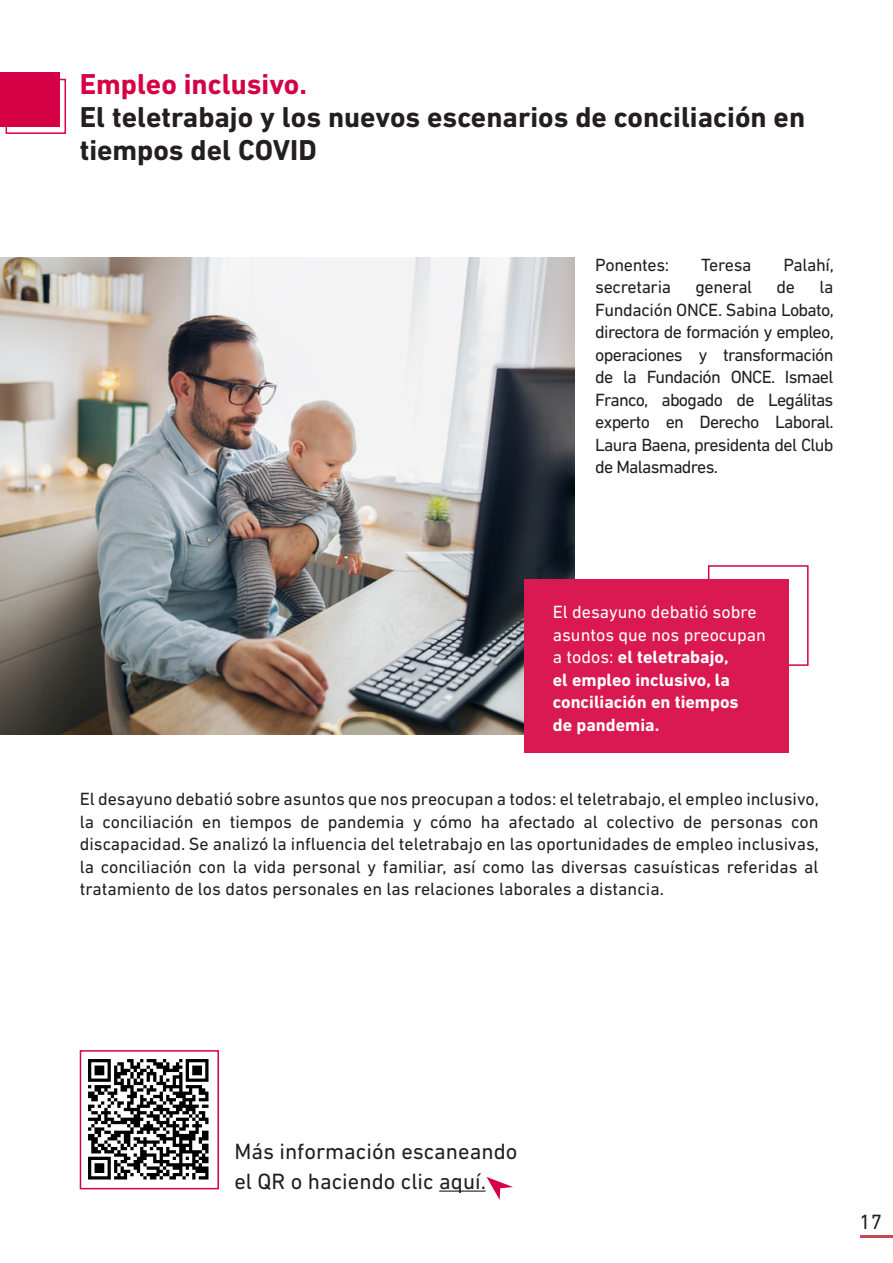
<style>
.page{position:relative;width:893px;height:1263px;background:#fff}
.page>*{position:absolute;margin:0;border:0;box-sizing:border-box;transform-origin:0 0}
.t1{font:700 29.25px/32.8px "DIN Next LT Pro";color:#231f20}
.t2{font:700 29.25px "DIN Next LT Pro";color:#d60047}
.t3{font:22.5px "DIN Next LT Pro";color:#231f20}
.t4{font:21px "DIN Next LT Pro";color:#231f20}
.t5{font:18px/22.5px "DIN Next LT Pro";letter-spacing:-.02em;color:#231f20;text-align:justify}
.t6{font:700 18px/22.5px "DIN Next LT Pro";color:#fff}
.s1{font-weight:400}
</style>
<div class="page">
<img style="left:79px;top:1050px;width:130px;height:139px">
<hr style="left:860px;top:1235px;width:33px;height:3px;background:#c74752">
<div style="left:0;top:72px;width:60px;height:55px;background:#d60047"></div>
<div style="left:6px;top:79px;width:60px;height:55px;border:2px solid #d90047"></div>
<svg style="left:486px;top:1177px;width:27px;height:23px"></svg>
<hr style="left:439px;top:1190px;width:47px;height:2px;background:#231f20">
<img style="left:0;top:257px;width:574px;height:478px">
<div style="left:80px;top:1050px;width:139px;height:139px;border:2px solid #d60047"></div>
<div style="left:708px;top:565px;width:101px;height:101px;border:2px solid #d60047"></div>
<div style="left:524px;top:579px;width:265px;height:174px;background:#da1952"></div>
<p class="t2" style="left:80px;top:67px;width:229px">Empleo inclusivo.</p>
<p class="t1" style="left:80px;top:101px;width:727px">El teletrabajo y los nuevos escenarios de conciliación en tiempos del COVID</p>
<p class="t5" style="left:595px;top:253px;width:75px">Ponentes:</p>
<p class="t5" style="left:701px;top:253px;width:52px">Teresa</p>
<p class="t5" style="left:784px;top:253px;width:52px">Palahí,</p>
<p class="t5" style="left:595px;top:276px;width:77px">secretaria</p>
<p class="t5" style="left:695px;top:276px;width:58px">general</p>
<p class="t5" style="left:777px;top:276px;width:20px">de</p>
<p class="t5" style="left:595px;top:276px;width:240px;text-indent:224px">la Fundación ONCE. Sabina Lobato, directora de formación y empleo, operaciones y transformación de la Fundación ONCE. Ismael Franco, abogado de Legálitas experto en Derecho Laboral.<br>Laura Baena, presidenta del Club de Malasmadres.</p>
<p class="t6" style="left:553px;top:601px;width:215px"><span class="s1">El desayuno debatió sobre asuntos que nos preocupan a todos:</span> el teletrabajo,<br>el empleo inclusivo, la conciliación en tiempos</p>
<p class="t6" style="left:553px;top:713px;width:108px">de pandemia.</p>
<p class="t5" style="left:80px;top:787px;width:741px">El desayuno debatió sobre asuntos que nos preocupan a todos: el teletrabajo, el empleo inclusivo, la conciliación en tiempos de pandemia y cómo ha afectado al colectivo de personas con discapacidad. Se analizó la influencia del teletrabajo en las oportunidades de empleo inclusivas, la conciliación con la vida personal y familiar, así como las diversas casuísticas referidas al tratamiento de los datos personales en las relaciones laborales a distancia.</p>
<p class="t3" style="left:234px;top:1138px;width:284px">Más información escaneando</p>
<p class="t3" style="left:234px;top:1168px;width:253px">el QR o haciendo clic aquí.</p>
<p class="t4" style="left:859px;top:1210px;width:24px">17</p>
</div>
